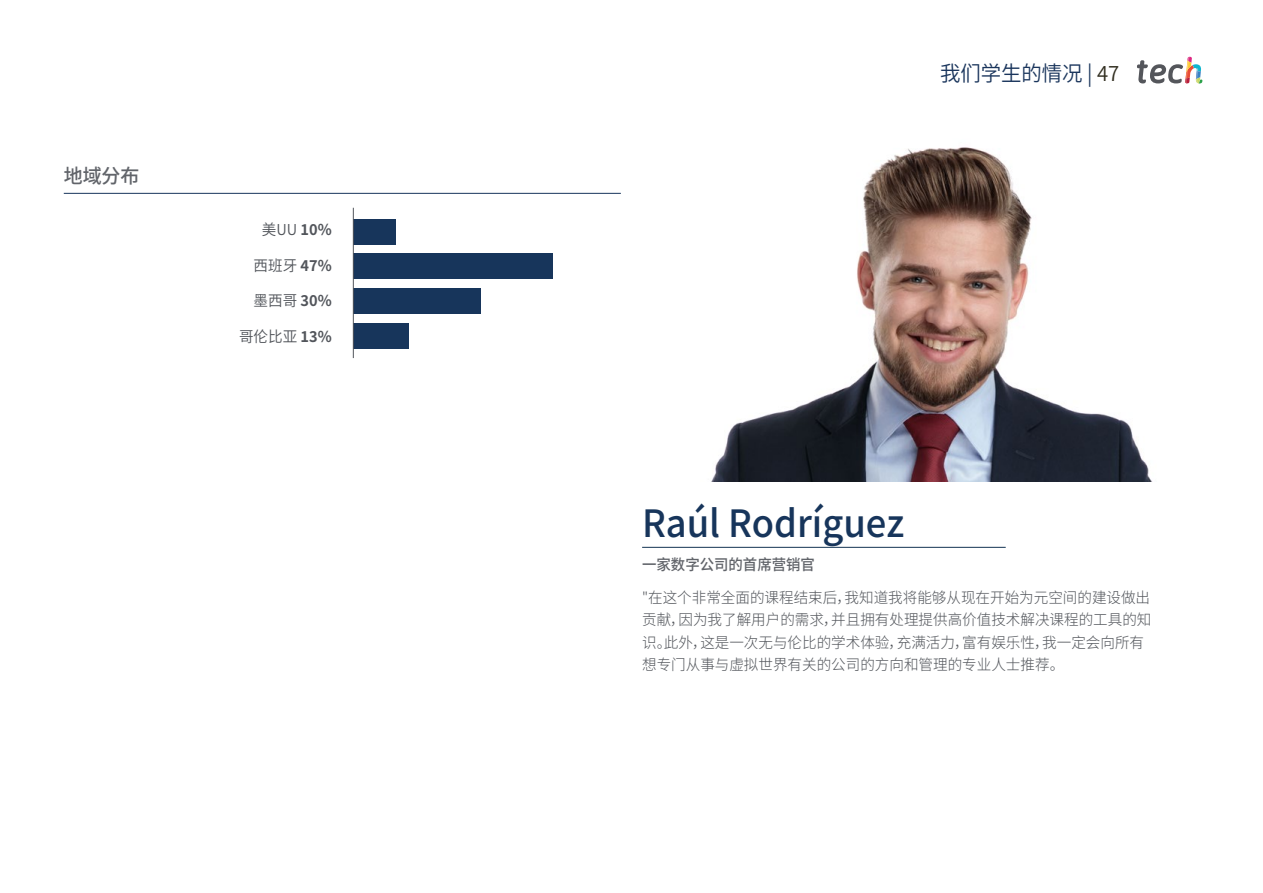
<style>
.page{position:relative;width:1263px;height:893px;background:#fff}
.page>*{position:absolute;margin:0;border:0;box-sizing:border-box;transform-origin:0 0}
.t1{font:500 37.5px "Source Han Sans CN";color:#17355b}
.t2{font:21px "Source Han Sans CN";color:#1a355c}
.t3{font:500 19.5px "Source Han Sans CN";color:#61646a}
.t4{font:300 15px/22.5px "Source Han Sans CN";color:#52555b}
.t5{font:15px "Source Han Sans CN";color:#52555b}
.t6{font:500 15px "Source Han Sans CN";color:#61646a;scale:.96 1}
.s1{font-weight:700}
.s2{color:#312e20}
</style>
<div class="page">
<img style="left:711px;top:147px;width:441px;height:334px">
<svg style="left:1137px;top:57px;width:65px;height:27px"></svg>
<hr style="left:642px;top:547px;width:364px;height:1px;background:#123352">
<hr style="left:64px;top:193px;width:557px;height:1px;background:#17355b">
<div style="left:353px;top:219px;width:43px;height:25px;background:#17355b"></div>
<div style="left:353px;top:254px;width:200px;height:25px;background:#17355b"></div>
<div style="left:353px;top:288px;width:128px;height:26px;background:#17355b"></div>
<div style="left:353px;top:323px;width:56px;height:26px;background:#17355b"></div>
<hr style="left:353px;top:208px;width:1px;height:150px;background:#52555b">
<h3 class="t3" style="left:64px;top:165px;width:77px">地域分布</h3>
<p class="t5" style="left:262px;top:221px;width:71px">美UU <span class="s1">10%</span></p>
<p class="t5" style="left:254px;top:257px;width:80px">西班牙 <span class="s1">47%</span></p>
<p class="t5" style="left:254px;top:292px;width:80px">墨西哥 <span class="s1">30%</span></p>
<p class="t5" style="left:239px;top:328px;width:94px">哥伦比亚 <span class="s1">13%</span></p>
<h2 class="t2" style="left:940px;top:61px;width:181px">我们学生的情况 | <span class="s2">47</span></h2>
<h1 class="t1" style="left:642px;top:503px;width:264px">Raúl Rodríguez</h1>
<p class="t6" style="left:642px;top:556px;width:181px">一家数字公司的首席营销官</p>
<p class="t4" style="left:642px;top:586px;width:511px">"在这个非常全面的课程结束后，我知道我将能够从现在开始为元空间的建设做出贡献，因为我了解用户的需求，并且拥有处理提供高价值技术解决课程的工具的知识。此外，这是一次无与伦比的学术体验，充满活力，富有娱乐性，我一定会向所有想专门从事与虚拟世界有关的公司的方向和管理的专业人士推荐。</p>
</div>
